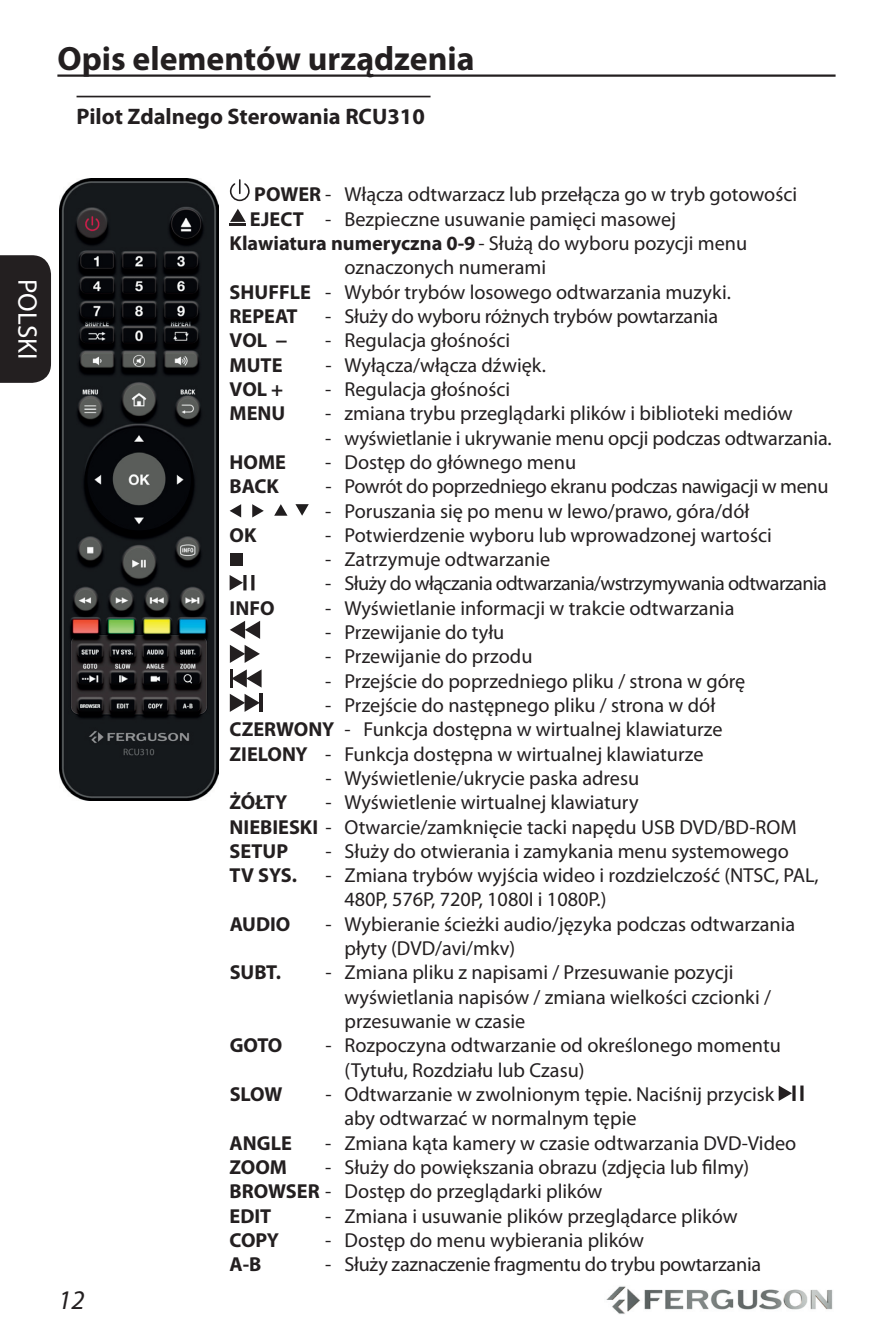
<style>
.page{position:relative;width:893px;height:1340px;background:#fff}
.page>*{position:absolute;margin:0;border:0;box-sizing:border-box;transform-origin:0 0}
.t1{font:700 33.75px "Myriad Pro";color:#231f20}
.t2{font:27px "Myriad Pro";color:#fff}
.t3{font:italic 27px "Myriad Pro";color:#231f20}
.t4{font:700 22.5px "Myriad Pro";color:#231f20}
.t5{font:20.25px/24.3px "Myriad Pro";color:#231f20}
.t6{font:700 20.25px "Myriad Pro";color:#231f20}
.t7{font:20.25px "Myriad Pro";letter-spacing:-.03em;color:#231f20}
.t8{font:20.25px "Myriad Pro";letter-spacing:-.02em;color:#231f20}
.s1{font-weight:700}
</style>
<div class="page">
<img style="left:606px;top:1286px;width:227px;height:28px">
<img style="left:60px;top:179px;width:159px;height:621px">
<div style="left:0;top:255px;width:51px;height:128px;background:#231f20"></div>
<hr style="left:57px;top:74px;width:779px;height:3px;background:#231f20">
<hr style="left:77px;top:96px;width:354px;height:1px;background:#231f20">
<svg style="left:230px;top:180px;width:20px;height:21px"></svg>
<svg style="left:230px;top:209px;width:16px;height:16px"></svg>
<svg style="left:230px;top:504px;width:11px;height:13px"></svg>
<svg style="left:252px;top:504px;width:12px;height:13px"></svg>
<svg style="left:274px;top:504px;width:13px;height:11px"></svg>
<svg style="left:295px;top:504px;width:14px;height:11px"></svg>
<div style="left:230px;top:553px;width:12px;height:13px;background:#231f20"></div>
<svg style="left:230px;top:575px;width:24px;height:15px"></svg>
<svg style="left:230px;top:621px;width:30px;height:42px"></svg>
<hr style="left:230px;top:669px;width:3px;height:18px;background:#231f20">
<svg style="left:233px;top:669px;width:29px;height:18px"></svg>
<hr style="left:260px;top:693px;width:3px;height:19px;background:#231f20">
<svg style="left:230px;top:693px;width:30px;height:19px"></svg>
<svg style="left:779px;top:1085px;width:24px;height:15px"></svg>
<h1 class="t1" style="left:57px;top:37px;width:419px">Opis elementów urządzenia</h1>
<p class="t4" style="left:77px;top:102px;width:350px">Pilot Zdalnego Sterowania RCU310</p>
<h2 class="t2" style="left:44px;top:279px;width:82px;rotate:90deg">POLSKI</h2>
<h2 class="t3" style="left:58px;top:1283px;width:28px">12</h2>
<p class="t5" style="left:254px;top:182px;width:544px"><span class="s1">POWER</span> - Włącza odtwarzacz lub przełącza go w tryb gotowości</p>
<p class="t5" style="left:250px;top:206px;width:428px"><span class="s1">EJECT</span> - Bezpieczne usuwanie pamięci masowej</p>
<p class="t5" style="left:230px;top:231px;width:519px"><span class="s1">Klawiatura numeryczna 0-9</span> - Służą do wyboru pozycji menu</p>
<p class="t5" style="left:344px;top:255px;width:203px">oznaczonych numerami</p>
<p class="t5" style="left:230px;top:279px;width:503px"><span class="s1">SHUFFLE</span> - Wybór trybów losowego odtwarzania muzyki.</p>
<p class="t6" style="left:230px;top:303px;width:70px">REPEAT</p>
<p class="t5" style="left:325px;top:304px;width:394px">- Służy do wyboru różnych trybów powtarzania</p>
<p class="t6" style="left:230px;top:327px;width:59px">VOL −</p>
<p class="t5" style="left:325px;top:328px;width:186px">- Regulacja głośności</p>
<p class="t6" style="left:230px;top:351px;width:54px">MUTE</p>
<p class="t5" style="left:325px;top:352px;width:222px">- Wyłącza/włącza dźwięk.</p>
<p class="t6" style="left:230px;top:376px;width:55px">VOL +</p>
<p class="t5" style="left:325px;top:377px;width:186px">- Regulacja głośności</p>
<p class="t6" style="left:230px;top:400px;width:57px">MENU</p>
<p class="t5" style="left:325px;top:401px;width:469px">- zmiana trybu przeglądarki plików i biblioteki mediów</p>
<p class="t5" style="left:325px;top:425px;width:508px">- wyświetlanie i ukrywanie menu opcji podczas odtwarzania.</p>
<p class="t6" style="left:230px;top:449px;width:58px">HOME</p>
<p class="t5" style="left:325px;top:449px;width:252px">- Dostęp do głównego menu</p>
<p class="t6" style="left:230px;top:473px;width:51px">BACK</p>
<p class="t8" style="left:325px;top:474px;width:505px">- Powrót do poprzedniego ekranu podczas nawigacji w menu</p>
<p class="t5" style="left:325px;top:498px;width:426px">- Poruszania się po menu w lewo/prawo, góra/dół</p>
<p class="t6" style="left:230px;top:522px;width:28px">OK</p>
<p class="t5" style="left:325px;top:522px;width:448px">- Potwierdzenie wyboru lub wprowadzonej wartości</p>
<p class="t5" style="left:325px;top:547px;width:226px">- Zatrzymuje odtwarzanie</p>
<p class="t7" style="left:325px;top:571px;width:503px">- Służy do włączania odtwarzania/wstrzymywania odtwarzania</p>
<p class="t6" style="left:230px;top:594px;width:46px">INFO</p>
<p class="t5" style="left:325px;top:595px;width:411px">- Wyświetlanie informacji w trakcie odtwarzania</p>
<p class="t5" style="left:325px;top:620px;width:181px">- Przewijanie do tyłu</p>
<p class="t5" style="left:325px;top:644px;width:209px">- Przewijanie do przodu</p>
<p class="t5" style="left:325px;top:668px;width:422px">- Przejście do poprzedniego pliku / strona w górę</p>
<p class="t5" style="left:230px;top:692px;width:494px;text-indent:96px">- Przejście do następnego pliku / strona w dół<br><span class="s1">CZERWONY</span> - Funkcja dostępna w wirtualnej klawiaturze<br><span class="s1">ZIELONY</span> - Funkcja dostępna w wirtualnej klawiaturze</p>
<p class="t5" style="left:325px;top:765px;width:315px">- Wyświetlenie/ukrycie paska adresu</p>
<p class="t6" style="left:230px;top:789px;width:59px">ŻÓŁTY</p>
<p class="t5" style="left:230px;top:790px;width:569px;text-indent:96px">- Wyświetlenie wirtualnej klawiatury<br><span class="s1">NIEBIESKI</span> - Otwarcie/zamknięcie tacki napędu USB DVD/BD-ROM<br><span class="s1">SETUP</span></p>
<p class="t5" style="left:325px;top:838px;width:465px">- Służy do otwierania i zamykania menu systemowego</p>
<p class="t6" style="left:230px;top:862px;width:69px">TV SYS.</p>
<p class="t5" style="left:344px;top:863px;width:476px;text-indent:-19px">- Zmiana trybów wyjścia wideo i rozdzielczość (NTSC, PAL,<br>480P, 576P, 720P, 1080I i 1080P.)</p>
<p class="t6" style="left:230px;top:910px;width:62px">AUDIO</p>
<p class="t5" style="left:344px;top:911px;width:452px;text-indent:-19px">- Wybieranie ścieżki audio/języka podczas odtwarzania płyty (DVD/avi/mkv)</p>
<p class="t6" style="left:230px;top:959px;width:53px">SUBT.</p>
<p class="t5" style="left:344px;top:960px;width:428px;text-indent:-19px">- Zmiana pliku z napisami / Przesuwanie pozycji wyświetlania napisów / zmiana wielkości czcionki / przesuwanie w czasie</p>
<p class="t6" style="left:230px;top:1032px;width:54px">GOTO</p>
<p class="t5" style="left:344px;top:1033px;width:438px;text-indent:-19px">- Rozpoczyna odtwarzanie od określonego momentu (Tytułu, Rozdziału lub Czasu)</p>
<p class="t6" style="left:230px;top:1080px;width:54px">SLOW</p>
<p class="t5" style="left:344px;top:1081px;width:432px;text-indent:-19px">- Odtwarzanie w zwolnionym tępie. Naciśnij przycisk aby odtwarzać w normalnym tępie</p>
<p class="t6" style="left:230px;top:1129px;width:64px">ANGLE</p>
<p class="t5" style="left:325px;top:1130px;width:473px">- Zmiana kąta kamery w czasie odtwarzania DVD-Video</p>
<p class="t6" style="left:230px;top:1153px;width:59px">ZOOM</p>
<p class="t5" style="left:230px;top:1154px;width:521px;text-indent:96px">- Służy do powiększania obrazu (zdjęcia lub filmy)<br><span class="s1">BROWSER</span> - Dostęp do przeglądarki plików<br><span class="s1">EDIT</span></p>
<p class="t5" style="left:325px;top:1203px;width:414px">- Zmiana i usuwanie plików przeglądarce plików</p>
<p class="t6" style="left:230px;top:1226px;width:51px">COPY</p>
<p class="t5" style="left:325px;top:1227px;width:320px">- Dostęp do menu wybierania plików</p>
<p class="t6" style="left:230px;top:1251px;width:33px">A-B</p>
<p class="t5" style="left:325px;top:1251px;width:437px">- Służy zaznaczenie fragmentu do trybu powtarzania</p>
</div>
